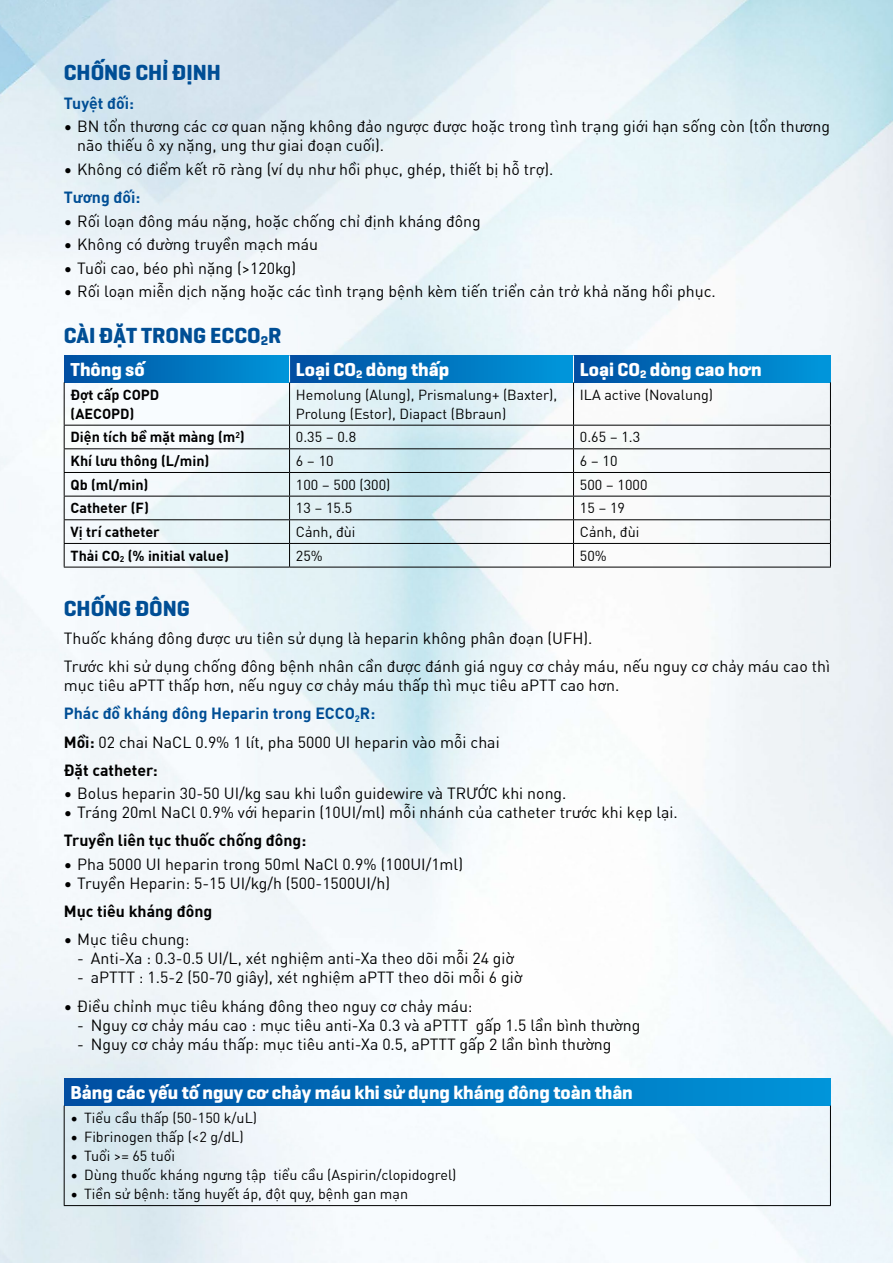
<style>
.page{position:relative;width:893px;height:1263px;background:#fff}
.page>*{position:absolute;margin:0;border:0;box-sizing:border-box;transform-origin:0 0}
.t1{font:22.2px "VN Geogrotesque Bold";color:#004e95}
.t2{font:19.05px "VN Geogrotesque Bold";color:#fff}
.t3{font:15.9px/28px "VNDIN Pro";color:#000}
.t4{font:700 15.9px "VNDIN Pro";color:#000}
.t5{font:700 15.9px "VNDIN Pro";color:#004e95}
.t6{font:14.25px/19px "VNDIN Pro";color:#000}
.t7{font:700 14.25px/19px "VNDIN Pro";color:#000}
.s1{font-weight:700;color:#004e95}
.s2{font-weight:700}
</style>
<div class="page">
<img style="left:0;top:0;width:893px;height:1263px">
<div style="left:64px;top:1078px;width:766px;height:27px;background:linear-gradient(to right,#004ea1,#0095d8)"></div>
<hr style="left:64px;top:1105px;width:1px;height:100px;background:#000">
<hr style="left:830px;top:1105px;width:1px;height:100px;background:#000">
<hr style="left:64px;top:1205px;width:767px;height:1px;background:#000">
<div style="left:64px;top:355px;width:226px;height:27px;background:linear-gradient(to right,#004fa1,#0096d9)"></div>
<div style="left:290px;top:355px;width:283px;height:27px;background:linear-gradient(to right,#004da0,#0098db)"></div>
<div style="left:573px;top:355px;width:257px;height:27px;background:linear-gradient(to right,#004da0,#0097db)"></div>
<hr style="left:64px;top:382px;width:1px;height:43px;background:#000">
<hr style="left:289px;top:382px;width:1px;height:43px;background:#000">
<hr style="left:573px;top:382px;width:1px;height:43px;background:#000">
<hr style="left:830px;top:382px;width:1px;height:43px;background:#000">
<hr style="left:64px;top:425px;width:226px;height:1px;background:#000">
<hr style="left:290px;top:425px;width:283px;height:1px;background:#000">
<hr style="left:573px;top:425px;width:258px;height:1px;background:#000">
<hr style="left:64px;top:448px;width:226px;height:1px;background:#000">
<hr style="left:290px;top:448px;width:283px;height:1px;background:#000">
<hr style="left:573px;top:448px;width:258px;height:1px;background:#000">
<hr style="left:64px;top:472px;width:226px;height:1px;background:#000">
<hr style="left:290px;top:472px;width:283px;height:1px;background:#000">
<hr style="left:573px;top:472px;width:258px;height:1px;background:#000">
<hr style="left:64px;top:496px;width:226px;height:1px;background:#000">
<hr style="left:290px;top:496px;width:283px;height:1px;background:#000">
<hr style="left:573px;top:496px;width:258px;height:1px;background:#000">
<hr style="left:64px;top:519px;width:226px;height:1px;background:#000">
<hr style="left:290px;top:519px;width:283px;height:1px;background:#000">
<hr style="left:573px;top:519px;width:258px;height:1px;background:#000">
<hr style="left:64px;top:543px;width:226px;height:1px;background:#000">
<svg style="left:64px;top:426px;width:1px;height:141px"></svg>
<hr style="left:290px;top:543px;width:283px;height:1px;background:#000">
<svg style="left:289px;top:426px;width:1px;height:141px"></svg>
<hr style="left:573px;top:543px;width:258px;height:1px;background:#000">
<svg style="left:573px;top:426px;width:1px;height:141px"></svg>
<svg style="left:830px;top:426px;width:1px;height:141px"></svg>
<hr style="left:64px;top:567px;width:226px;height:1px;background:#000">
<hr style="left:290px;top:567px;width:283px;height:1px;background:#000">
<hr style="left:573px;top:567px;width:258px;height:1px;background:#000">
<svg style="left:289px;top:355px;width:1px;height:27px"></svg>
<svg style="left:573px;top:355px;width:1px;height:27px"></svg>
<h1 class="t1" style="left:64px;top:56px;width:159px">CHỐNG CHỈ ĐỊNH</h1>
<p class="t5" style="left:64px;top:90px;width:72px">Tuyệt đối:</p>
<p class="t3" style="left:77px;top:116px;width:754px;line-height:19px;text-indent:-14px">• BN tổn thương các cơ quan nặng không đảo ngược được hoặc trong tình trạng giới hạn sống còn (tổn thương não thiếu ô xy nặng, ung thư giai đoạn cuối).</p>
<p class="t3" style="left:64px;top:154px;width:491px">• Không có điểm kết rõ ràng (ví dụ như hồi phục, ghép, thiết bị hỗ trợ).</p>
<p class="t5" style="left:64px;top:185px;width:78px">Tương đối:</p>
<p class="t3" style="left:64px;top:206px;width:419px">• Rối loạn đông máu nặng, hoặc chống chỉ định kháng đông</p>
<p class="t3" style="left:64px;top:229px;width:256px">• Không có đường truyền mạch máu</p>
<p class="t3" style="left:64px;top:253px;width:234px">• Tuổi cao, béo phì nặng (&gt;120kg)</p>
<p class="t3" style="left:64px;top:276px;width:653px">• Rối loạn miễn dịch nặng hoặc các tình trạng bệnh kèm tiến triển cản trở khả năng hồi phục.</p>
<h1 class="t1" style="left:64px;top:318px;width:219px">CÀI ĐẶT TRONG ECCO<sub>2</sub>R</h1>
<p class="t2" style="left:71px;top:355px;width:76px">Thông số</p>
<p class="t2" style="left:296px;top:355px;width:155px">Loại CO<sub>2</sub> dòng thấp</p>
<p class="t2" style="left:580px;top:355px;width:183px">Loại CO<sub>2</sub> dòng cao hơn</p>
<p class="t7" style="left:71px;top:384px;width:90px">Đợt cấp COPD (AECOPD)</p>
<p class="t6" style="left:296px;top:384px;width:263px">Hemolung (Alung), Prismalung+ (Baxter),<br>Prolung (Estor), Diapact (Bbraun)</p>
<p class="t6" style="left:580px;top:384px;width:135px">ILA active (Novalung)</p>
<p class="t7" style="left:71px;top:427px;width:176px">Diện tích bề mặt màng (m<sup>2</sup>)</p>
<p class="t6" style="left:296px;top:427px;width:62px">0.35 – 0.8</p>
<p class="t6" style="left:580px;top:427px;width:62px">0.65 – 1.3</p>
<p class="t7" style="left:71px;top:451px;width:140px">Khí lưu thông (L/min)</p>
<p class="t6" style="left:296px;top:450px;width:39px">6 – 10</p>
<p class="t6" style="left:580px;top:450px;width:39px">6 – 10</p>
<p class="t7" style="left:71px;top:474px;width:79px">Qb (ml/min)</p>
<p class="t6" style="left:296px;top:474px;width:96px">100 – 500 (300)</p>
<p class="t6" style="left:580px;top:474px;width:69px">500 – 1000</p>
<p class="t7" style="left:71px;top:498px;width:80px">Catheter (F)</p>
<p class="t6" style="left:296px;top:498px;width:58px">13 – 15.5</p>
<p class="t6" style="left:580px;top:498px;width:47px">15 – 19</p>
<p class="t7" style="left:71px;top:521px;width:91px">Vị trí catheter</p>
<p class="t6" style="left:296px;top:521px;width:61px">Cảnh, đùi</p>
<p class="t6" style="left:580px;top:521px;width:61px">Cảnh, đùi</p>
<p class="t7" style="left:71px;top:545px;width:160px">Thải CO<sub>2</sub> (% initial value)</p>
<p class="t6" style="left:296px;top:545px;width:28px">25%</p>
<p class="t6" style="left:580px;top:545px;width:28px">50%</p>
<h1 class="t1" style="left:64px;top:592px;width:128px">CHỐNG ĐÔNG</h1>
<p class="t3" style="left:64px;top:623px;width:768px">Thuốc kháng đông được ưu tiên sử dụng là heparin không phân đoạn (UFH).<br>Trước khi sử dụng chống đông bệnh nhân cần được đánh giá nguy cơ chảy máu, nếu nguy cơ chảy máu cao thì</p>
<p class="t3" style="left:64px;top:670px;width:557px">mục tiêu aPTT thấp hơn, nếu nguy cơ chảy máu thấp thì mục tiêu aPTT cao hơn.<br><span class="s1">Phác đồ kháng đông Heparin trong ECCO</span><sub>2</sub><span class="s1">R:<br></span><span class="s2">Mồi:</span> 02 chai NaCL 0.9% 1 lít, pha 5000 UI heparin vào mỗi chai<br><span class="s2">Đặt catheter:</span></p>
<p class="t3" style="left:64px;top:778px;width:504px">• Bolus heparin 30-50 UI/kg sau khi luồn guidewire và TRƯỚC khi nong.</p>
<p class="t3" style="left:64px;top:797px;width:615px">• Tráng 20ml NaCl 0.9% với heparin (10UI/ml) mỗi nhánh của catheter trước khi kẹp lại.</p>
<p class="t4" style="left:64px;top:828px;width:244px">Truyền liên tục thuốc chống đông:</p>
<p class="t3" style="left:64px;top:849px;width:401px">• Pha 5000 UI heparin trong 50ml NaCl 0.9% (100UI/1ml)</p>
<p class="t3" style="left:64px;top:868px;width:328px">• Truyền Heparin: 5-15 UI/kg/h (500-1500UI/h)</p>
<p class="t4" style="left:64px;top:899px;width:150px">Mục tiêu kháng đông</p>
<p class="t3" style="left:64px;top:924px;width:127px">• Mục tiêu chung:</p>
<p class="t3" style="left:77px;top:943px;width:438px">- Anti-Xa : 0.3-0.5 UI/L, xét nghiệm anti-Xa theo dõi mỗi 24 giờ</p>
<p class="t3" style="left:77px;top:962px;width:446px">- aPTTT : 1.5-2 (50-70 giây), xét nghiệm aPTT theo dõi mỗi 6 giờ</p>
<p class="t3" style="left:64px;top:991px;width:410px">• Điều chỉnh mục tiêu kháng đông theo nguy cơ chảy máu:</p>
<p class="t3" style="left:77px;top:1010px;width:565px">- Nguy cơ chảy máu cao : mục tiêu anti-Xa 0.3 và aPTTT gấp 1.5 lần bình thường</p>
<p class="t3" style="left:77px;top:1029px;width:536px">- Nguy cơ chảy máu thấp: mục tiêu anti-Xa 0.5, aPTTT gấp 2 lần bình thường</p>
<p class="t2" style="left:71px;top:1078px;width:564px">Bảng các yếu tố nguy cơ chảy máu khi sử dụng kháng đông toàn thân</p>
<p class="t6" style="left:71px;top:1107px;width:188px">• Tiểu cầu thấp (50-150 k/uL)</p>
<p class="t6" style="left:71px;top:1126px;width:175px">• Fibrinogen thấp (&lt;2 g/dL)</p>
<p class="t6" style="left:71px;top:1145px;width:106px">• Tuổi &gt;= 65 tuổi</p>
<p class="t6" style="left:71px;top:1164px;width:387px">• Dùng thuốc kháng ngưng tập tiểu cầu (Aspirin/clopidogrel)</p>
<p class="t6" style="left:71px;top:1183px;width:339px">• Tiền sử bệnh: tăng huyết áp, đột quỵ, bệnh gan mạn</p>
</div>
